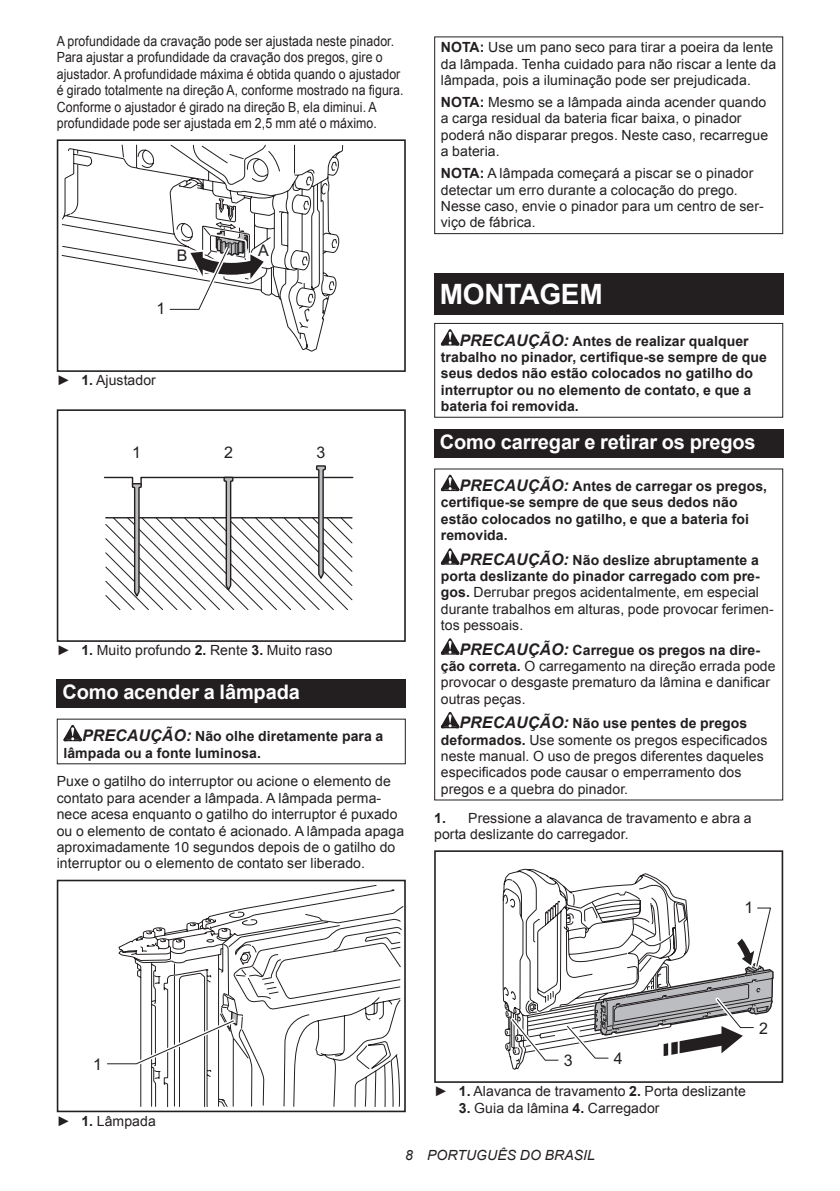
<style>
.page{position:relative;width:840px;height:1191px;background:#fff}
.page>*{position:absolute;margin:0;border:0;box-sizing:border-box;transform-origin:0 0}
.t1{font:700 28px "Arial";letter-spacing:-.01em;color:#fff}
.t2{font:700 20px "Arial";letter-spacing:-.01em;color:#fff}
.t3{font:16px "Arial";color:#231f20}
.t4{font:14px/16.4px "Arial";letter-spacing:.005em;color:#231f20}
.t5{font:700 14px/16.4px "Arial";letter-spacing:.005em;color:#231f20}
.t6{font:14px/16.4px "Arial";letter-spacing:.005em;color:#231f20;scale:.88 1}
.t7{font:italic 14px "Arial";letter-spacing:.005em;color:#231f20}
.s1{font-weight:700}
.s2{font-style:italic;font-size:16px}
.s3{font-weight:700;font-style:italic;font-size:16px}
</style>
<div class="page">
<svg style="left:61px;top:144px;width:282px;height:144px"></svg>
<div style="left:57px;top:139px;width:348px;height:233px;border:2px solid #231f20"></div>
<svg style="left:166px;top:181px;width:170px;height:171px"></svg>
<svg style="left:104px;top:465px;width:248px;height:145px"></svg>
<div style="left:57px;top:409px;width:348px;height:233px;border:2px solid #231f20"></div>
<div style="left:57px;top:679px;width:348px;height:28px;background:#231f20"></div>
<svg style="left:63px;top:725px;width:19px;height:16px"></svg>
<svg style="left:118px;top:885px;width:259px;height:222px"></svg>
<svg style="left:210px;top:889px;width:192px;height:218px"></svg>
<div style="left:57px;top:1083px;width:73px;height:29px;background:#fff"></div>
<div style="left:57px;top:879px;width:348px;height:233px;border:2px solid #231f20"></div>
<svg style="left:107px;top:1009px;width:136px;height:58px"></svg>
<div style="left:434px;top:36px;width:348px;height:198px;border:1px solid #231f20"></div>
<div style="left:434px;top:274px;width:348px;height:41px;background:#231f20"></div>
<svg style="left:440px;top:329px;width:19px;height:16px"></svg>
<div style="left:434px;top:323px;width:348px;height:95px;border:1px solid #231f20"></div>
<div style="left:434px;top:429px;width:348px;height:28px;background:#231f20"></div>
<svg style="left:440px;top:475px;width:19px;height:16px"></svg>
<svg style="left:440px;top:548px;width:19px;height:16px"></svg>
<svg style="left:440px;top:638px;width:19px;height:16px"></svg>
<svg style="left:440px;top:712px;width:19px;height:16px"></svg>
<svg style="left:502px;top:868px;width:185px;height:202px"></svg>
<div style="left:434px;top:1054px;width:73px;height:28px;background:#fff"></div>
<div style="left:434px;top:850px;width:348px;height:232px;border:2px solid #231f20"></div>
<svg style="left:506px;top:904px;width:268px;height:160px"></svg>
<p class="t6" style="left:57px;top:33px;width:395px">A profundidade da cravação pode ser ajustada neste pinador.<br>Para ajustar a profundidade da cravação dos pregos, gire o ajustador. A profundidade máxima é obtida quando o ajustador é girado totalmente na direção A, conforme mostrado na figura.<br>Conforme o ajustador é girado na direção B, ela diminui. A profundidade pode ser ajustada em 2,5 mm até o máximo.</p>
<p class="t3" style="left:177px;top:245px;width:12px">B</p>
<p class="t3" style="left:258px;top:240px;width:12px">A</p>
<p class="t3" style="left:156px;top:298px;width:10px">1</p>
<p class="t4" style="left:57px;top:372px;width:101px">► <span class="s1">1.</span> Ajustador</p>
<p class="t3" style="left:132px;top:442px;width:10px">1</p>
<p class="t3" style="left:224px;top:442px;width:10px">2</p>
<p class="t3" style="left:316px;top:442px;width:10px">3</p>
<p class="t4" style="left:57px;top:642px;width:277px">► <span class="s1">1.</span> Muito profundo <span class="s1">2.</span> Rente <span class="s1">3.</span> Muito raso</p>
<h2 class="t2" style="left:62px;top:679px;width:239px">Como acender a lâmpada</h2>
<p class="t5" style="left:63px;top:728px;width:321px;text-indent:19px"><span class="s2">PRECAUÇÃO:</span> Não olhe diretamente para a lâmpada ou a fonte luminosa.</p>
<p class="t4" style="left:57px;top:773px;width:348px">Puxe o gatilho do interruptor ou acione o elemento de contato para acender a lâmpada. A lâmpada perma&shy;nece acesa enquanto o gatilho do interruptor é puxado ou o elemento de contato é acionado. A lâmpada apaga aproximadamente 10 segundos depois de o gatilho do interruptor ou o elemento de contato ser liberado.</p>
<p class="t4" style="left:440px;top:39px;width:337px"><span class="s1">NOTA:</span> Use um pano seco para tirar a poeira da lente da lâmpada. Tenha cuidado para não riscar a lente da lâmpada, pois a iluminação pode ser prejudicada.</p>
<p class="t4" style="left:440px;top:94px;width:328px"><span class="s1">NOTA:</span> Mesmo se a lâmpada ainda acender quando a carga residual da bateria ficar baixa, o pinador poderá não disparar pregos. Neste caso, recarregue a bateria.</p>
<p class="t4" style="left:440px;top:165px;width:324px"><span class="s1">NOTA:</span> A lâmpada começará a piscar se o pinador detectar um erro durante a colocação do prego.<br>Nesse caso, envie o pinador para um centro de ser&shy;viço de fábrica.</p>
<h1 class="t1" style="left:439px;top:275px;width:164px">MONTAGEM</h1>
<p class="t5" style="left:440px;top:333px;width:327px;text-indent:19px"><span class="s2">PRECAUÇÃO:</span> Antes de realizar qualquer trabalho no pinador, certifique-se sempre de que seus dedos não estão colocados no gatilho do interruptor ou no elemento de contato, e que a bateria foi removida.</p>
<h2 class="t2" style="left:439px;top:429px;width:317px">Como carregar e retirar os pregos</h2>
<p class="t5" style="left:440px;top:478px;width:327px;text-indent:19px"><span class="s2">PRECAUÇÃO:</span> Antes de carregar os pregos, certifique-se sempre de que seus dedos não estão colocados no gatilho, e que a bateria foi removida.</p>
<p class="t4" style="left:440px;top:552px;width:334px;text-indent:19px"><span class="s3">PRECAUÇÃO:</span> <span class="s1">Não deslize abruptamente a porta deslizante do pinador carregado com pre&shy;gos.</span> Derrubar pregos acidentalmente, em especial durante trabalhos em alturas, pode provocar ferimen&shy;tos pessoais.</p>
<p class="t4" style="left:440px;top:641px;width:336px;text-indent:19px"><span class="s3">PRECAUÇÃO:</span> <span class="s1">Carregue os pregos na dire&shy;ção correta.</span> O carregamento na direção errada pode provocar o desgaste prematuro da lâmina e danificar outras peças.</p>
<p class="t4" style="left:440px;top:715px;width:328px;text-indent:19px"><span class="s3">PRECAUÇÃO:</span> <span class="s1">Não use pentes de pregos deformados.</span> Use somente os pregos especificados neste manual. O uso de pregos diferentes daqueles especificados pode causar o emperramento dos pregos e a quebra do pinador.</p>
<p class="t4" style="left:434px;top:809px;width:319px"><span class="s1">1.</span> Pressione a alavanca de travamento e abra a porta deslizante do carregador.</p>
<p class="t3" style="left:744px;top:896px;width:10px">1</p>
<p class="t3" style="left:93px;top:1053px;width:10px">1</p>
<p class="t4" style="left:57px;top:1112px;width:100px">► <span class="s1">1.</span> Lâmpada</p>
<p class="t3" style="left:563px;top:1050px;width:10px">3</p>
<p class="t3" style="left:613px;top:1048px;width:10px">4</p>
<p class="t4" style="left:434px;top:1083px;width:313px">► <span class="s1">1.</span> Alavanca de travamento <span class="s1">2.</span> Porta deslizante</p>
<p class="t4" style="left:458px;top:1099px;width:202px"><span class="s1">3.</span> Guia da lâmina <span class="s1">4.</span> Carregador</p>
<p class="t3" style="left:758px;top:1017px;width:10px">2</p>
<p class="t7" style="left:405px;top:1146px;width:191px">8 PORTUGUÊS DO BRASIL</p>
</div>
